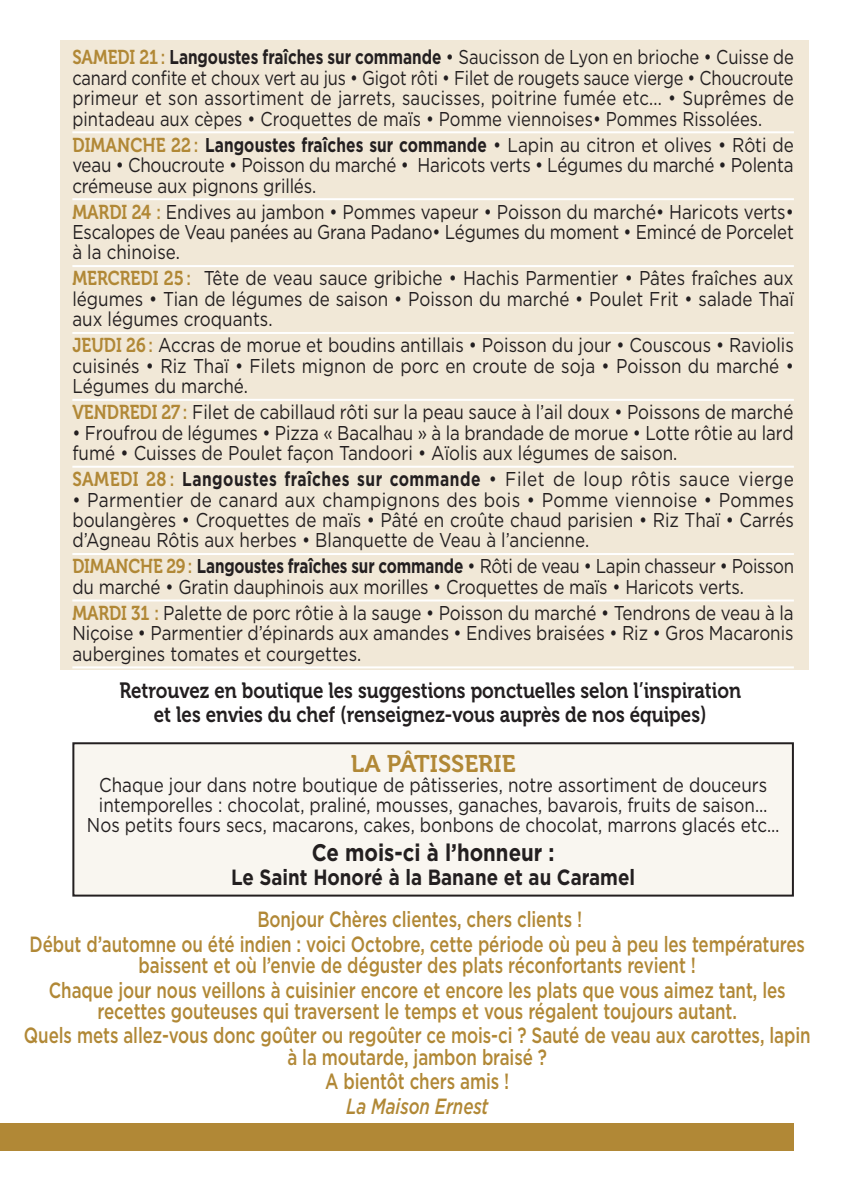
<style>
.page{position:relative;width:842px;height:1191px;background:#fff}
.page>*{position:absolute;margin:0;border:0;box-sizing:border-box;transform-origin:0 0}
.t1{font:700 24px "Gotham";color:#231f20;scale:.85 1}
.t2{font:24px "Museo 700";color:#b18836}
.t3{font:500 22px/24.4px "Gotham";letter-spacing:-.005em;color:#b18836;text-align:center;scale:.77 1}
.t4{font:22px/24px "Museo 700";color:#231f20;text-align:center;scale:.85 1}
.t5{font:700 22px "Gotham";color:#231f20;scale:.85 1}
.t6{font:italic 500 22px "Gotham";letter-spacing:-.005em;color:#b18836;scale:.77 1}
.t7{font:20px/20.4px "Gotham";color:#231f20;text-align:justify;scale:.85 1}
.t8{font:20px/20.4px "Gotham";color:#231f20;text-align:justify;scale:.86 1}
.t9{font:20px/20.4px "Gotham";color:#231f20;scale:.84 1}
.t10{font:700 20px "Gotham";letter-spacing:.03em;color:#231f20;scale:.78 1}
.s1{font-family:"Museo 700";color:#b18836}
.s2{font-weight:700}
.s3{font-family:"Museo 700";font-weight:400;color:#b18836}
.s4{font-weight:400}
</style>
<div class="page">
<div style="left:60px;top:40px;width:749px;height:630px;background:#f1e8d7"></div>
<div style="left:0;top:1123px;width:794px;height:27px;background:#b18836"></div>
<div style="left:73px;top:743px;width:720px;height:152px;background:#f9f6f0"></div>
<div style="left:72px;top:742px;width:722px;height:154px;border:2px solid #231f20"></div>
<hr style="left:72px;top:131px;width:722px;height:2px;background:#fff">
<hr style="left:72px;top:198px;width:722px;height:2px;background:#fff">
<hr style="left:72px;top:265px;width:722px;height:2px;background:#fff">
<hr style="left:72px;top:332px;width:722px;height:2px;background:#fff">
<hr style="left:72px;top:399px;width:722px;height:2px;background:#fff">
<hr style="left:72px;top:466px;width:722px;height:2px;background:#fff">
<hr style="left:72px;top:553px;width:722px;height:2px;background:#fff">
<hr style="left:72px;top:599px;width:722px;height:2px;background:#fff">
<hr style="left:72px;top:666px;width:722px;height:2px;background:#fff">
<p class="t7" style="left:72px;top:47px;width:850px"><span class="s1">SAMEDI 21:</span> <span class="s2">Langoustes fraîches sur commande</span> • Saucisson de Lyon en brioche • Cuisse de canard confite et choux vert au jus • Gigot rôti • Filet de rougets sauce vierge • Choucroute primeur et son assortiment de jarrets, saucisses, poitrine fumée etc... • Suprêmes de pintadeau aux cèpes • Croquettes de maïs • Pomme viennoises• Pommes Rissolées.</p>
<p class="t7" style="left:72px;top:134px;width:850px"><span class="s1">DIMANCHE 22:</span> <span class="s2">Langoustes fraîches sur commande</span> • Lapin au citron et olives • Rôti de veau • Choucroute • Poisson du marché • Haricots verts • Légumes du marché • Polenta crémeuse aux pignons grillés.</p>
<p class="t7" style="left:72px;top:201px;width:850px"><span class="s1">MARDI 24 :</span> Endives au jambon • Pommes vapeur • Poisson du marché• Haricots verts• Escalopes de Veau panées au Grana Padano• Légumes du moment • Emincé de Porcelet à la chinoise.</p>
<p class="t7" style="left:72px;top:268px;width:850px"><span class="s1">MERCREDI 25:</span> Tête de veau sauce gribiche • Hachis Parmentier • Pâtes fraîches aux légumes • Tian de légumes de saison • Poisson du marché • Poulet Frit • salade Thaï aux légumes croquants.</p>
<p class="t7" style="left:72px;top:335px;width:850px"><span class="s1">JEUDI 26:</span> Accras de morue et boudins antillais • Poisson du jour • Couscous • Raviolis cuisinés • Riz Thaï • Filets mignon de porc en croute de soja • Poisson du marché • Légumes du marché.</p>
<p class="t7" style="left:72px;top:401px;width:849px"><span class="s1">VENDREDI 27:</span> Filet de cabillaud rôti sur la peau sauce à l’ail doux • Poissons de marché</p>
<p class="t7" style="left:72px;top:422px;width:850px">• Froufrou de légumes • Pizza « Bacalhau » à la brandade de morue • Lotte rôtie au lard fumé • Cuisses de Poulet façon Tandoori • Aïolis aux légumes de saison.</p>
<p class="t10" style="left:72px;top:466px;width:926px"><span class="s3">SAMEDI 28 :</span> Langoustes fraîches sur commande <span class="s4">• Filet de loup rôtis sauce vierge</span></p>
<p class="t8" style="left:72px;top:489px;width:840px">• Parmentier de canard aux champignons des bois • Pomme viennoise • Pommes boulangères • Croquettes de maïs • Pâté en croûte chaud parisien • Riz Thaï • Carrés d’Agneau Rôtis aux herbes • Blanquette de Veau à l’ancienne.</p>
<p class="t9" style="left:72px;top:556px;width:860px"><span class="s1">DIMANCHE 29:</span> <span class="s2">Langoustes fraîches sur commande</span> • Rôti de veau • Lapin chasseur • Poisson du marché • Gratin dauphinois aux morilles • Croquettes de maïs • Haricots verts.</p>
<p class="t7" style="left:72px;top:602px;width:850px"><span class="s1">MARDI 31 :</span> Palette de porc rôtie à la sauge • Poisson du marché • Tendrons de veau à la Niçoise • Parmentier d’épinards aux amandes • Endives braisées • Riz • Gros Macaronis aubergines tomates et courgettes.</p>
<p class="t4" style="left:119px;top:678px;width:732px">Retrouvez en boutique les suggestions ponctuelles selon l’inspiration et les envies du chef (renseignez-vous auprès de nos équipes)</p>
<p class="t2" style="left:351px;top:750px;width:166px">LA PÂTISSERIE</p>
<p class="t7" style="left:87px;top:774px;width:816px;text-align:center">Chaque jour dans notre boutique de pâtisseries, notre assortiment de douceurs intemporelles : chocolat, praliné, mousses, ganaches, bavarois, fruits de saison…<br>Nos petits fours secs, macarons, cakes, bonbons de chocolat, marrons glacés etc…</p>
<p class="t1" style="left:312px;top:836px;width:287px">Ce mois-ci à l’honneur :</p>
<p class="t5" style="left:231px;top:862px;width:477px">Le Saint Honoré à la Banane et au Caramel</p>
<p class="t3" style="left:29px;top:907px;width:1008px">Bonjour Chères clientes, chers clients !<br>Début d’automne ou été indien : voici Octobre, cette période où peu à peu les températures</p>
<p class="t3" style="left:49px;top:953px;width:958px">baissent et où l’envie de déguster des plats réconfortants revient !<br>Chaque jour nous veillons à cuisinier encore et encore les plats que vous aimez tant, les</p>
<p class="t3" style="left:24px;top:998px;width:1023px">recettes gouteuses qui traversent le temps et vous régalent toujours autant.<br>Quels mets allez-vous donc goûter ou regoûter ce mois-ci ? Sauté de veau aux carottes, lapin</p>
<p class="t3" style="left:287px;top:1044px;width:339px">à la moutarde, jambon braisé ?<br>A bientôt chers amis !</p>
<p class="t6" style="left:346px;top:1091px;width:186px">La Maison Ernest</p>
</div>
